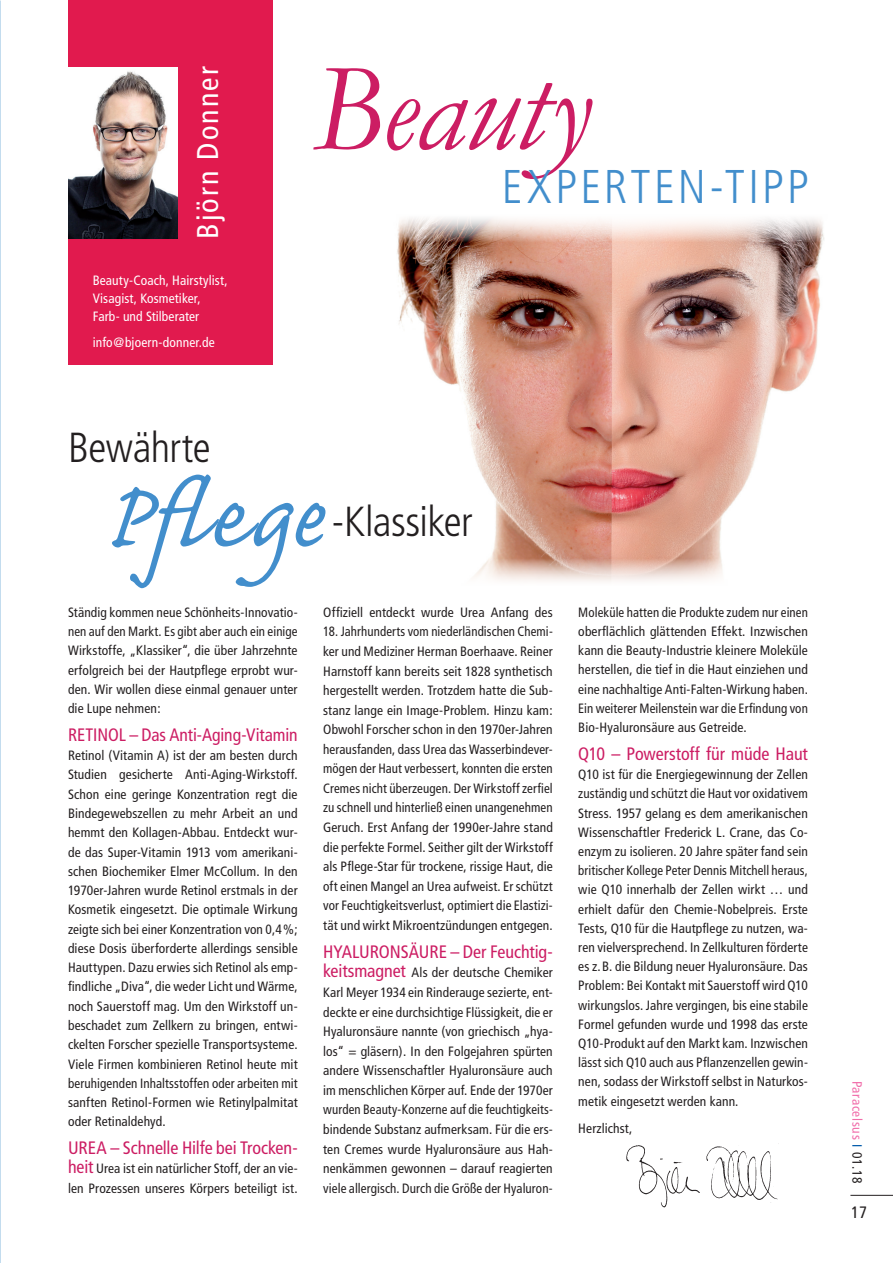
<style>
.page{position:relative;width:893px;height:1263px;background:#fff}
.page>*{position:absolute;margin:0;border:0;box-sizing:border-box;transform-origin:0 0}
.t1{font:italic 125.4px "Garamond";letter-spacing:-.015em;color:#cc1d63}
.t2{font:120.45px "Caflisch Script Pro";color:#428ecc}
.t3{font:300 condensed 47.4px "Frutiger";letter-spacing:.065em;color:#428ecc}
.t4{font:300 condensed 42px "Frutiger";letter-spacing:-.015em;color:#231f20}
.t5{font:condensed 30px "Frutiger";letter-spacing:.07em;color:#fff}
.t6{font:condensed 18px "Frutiger";letter-spacing:-.005em;color:#cc1d63}
.t7{font:condensed 16.5px "Frutiger";color:#231f20}
.t8{font:condensed 13.5px/19.2px "Frutiger";letter-spacing:.01em;color:#231f20;text-align:justify}
.t9{font:condensed 13.5px/19.5px "Frutiger";letter-spacing:.01em;color:#231f20;text-align:justify;scale:.95 1}
.t10{font:condensed 13.5px/19.2px "Frutiger";letter-spacing:.01em;color:#231f20;text-align:justify;scale:.96 1}
.t11{font:condensed 13.5px/18px "Frutiger";letter-spacing:.01em;color:#fff}
.t12{font:condensed 13.5px "Frutiger";letter-spacing:.05em;color:#f16daa}
.s1{font-size:18px;color:#cc1d63}
.s2{color:#015aaa}
.s3{color:#231f20}
</style>
<div class="page">
<hr style="left:850px;top:1195px;width:43px;height:1px;background:#231f20">
<img style="left:397px;top:218px;width:427px;height:364px">
<div style="left:68px;top:0;width:205px;height:364px;background:#e11a4e"></div>
<img style="left:626px;top:1143px;width:153px;height:65px">
<img style="left:68px;top:67px;width:110px;height:172px">
<h3 class="t5" style="left:190px;top:239px;width:174px;rotate:-90deg">Björn Donner</h3>
<p class="t11" style="left:93px;top:271px;width:136px">Beauty-Coach, Hairstylist,<br>Visagist, Kosmetiker,<br>Farb- und Stilberater</p>
<p class="t11" style="left:93px;top:334px;width:124px">info@bjoern-donner.de</p>
<h3 class="t4" style="left:68px;top:424px;width:144px">Bewährte</h3>
<h1 class="t1" style="left:312px;top:34px;width:280px">Beauty</h1>
<h3 class="t3" style="left:502px;top:160px;width:309px">EXPERTEN-TIPP</h3>
<h2 class="t2" style="left:103px;top:454px;width:219px">Pflege</h2>
<p class="t8" style="left:323px;top:603px;width:231px">Offiziell entdeckt wurde Urea Anfang des</p>
<p class="t9" style="left:323px;top:622px;width:243px">18. Jahrhunderts vom niederländischen Chemi&shy;ker und Mediziner Herman Boerhaave. Reiner Harnstoff kann bereits seit 1828 synthetisch hergestellt werden. Trotzdem hatte die Sub&shy;stanz lange ein Image-Problem. Hinzu kam:<br>Obwohl Forscher schon in den 1970er-Jahren herausfanden, dass Urea das Wasserbindever&shy;mögen der Haut verbessert, konnten die ersten Cremes nicht überzeugen. Der Wirkstoff zerfiel zu schnell und hinterließ einen unangenehmen Geruch. Erst Anfang der 1990er-Jahre stand die perfekte Formel. Seither gilt der Wirkstoff als Pflege-Star für trockene, rissige Haut, die oft einen Mangel an Urea aufweist. Er schützt vor Feuchtigkeitsverlust, optimiert die Elastizi&shy;tät und wirkt Mikroentzündungen entgegen.</p>
<h3 class="t6" style="left:323px;top:941px;width:231px">HYALURONSÄURE – Der Feuchtig-</h3>
<p class="t8" style="left:323px;top:963px;width:231px"><span class="s1">keitsmagnet</span> Als der deutsche Chemiker Karl Meyer 1934 ein Rinderauge sezierte, ent&shy;deckte er eine durchsichtige Flüssigkeit, die er Hyaluronsäure nannte (von griechisch „hya&shy;los“ = gläsern). In den Folgejahren spürten andere Wissenschaftler Hyaluronsäure auch im menschlichen Körper auf. Ende der 1970er wurden Beauty-Konzerne auf die feuchtigkeits&shy;bindende Substanz aufmerksam. Für die ers&shy;ten Cremes wurde Hyaluronsäure aus Hah&shy;nenkämmen gewonnen – darauf reagierten viele allergisch. Durch die Größe der Hyaluron-</p>
<h3 class="t4" style="left:332px;top:498px;width:143px">-Klassiker</h3>
<p class="t8" style="left:68px;top:603px;width:231px">Ständig kommen neue Schönheits-Innovatio&shy;nen auf den Markt. Es gibt aber auch ein einige Wirkstoffe, „Klassiker“, die über Jahrzehnte erfolgreich bei der Hautpflege erprobt wur&shy;den. Wir wollen diese einmal genauer unter die Lupe nehmen:</p>
<h3 class="t6" style="left:68px;top:724px;width:231px">RETINOL – Das Anti-Aging-Vitamin</h3>
<p class="t8" style="left:68px;top:746px;width:231px">Retinol (Vitamin A) ist der am besten durch Studien gesicherte Anti-Aging-Wirkstoff.<br>Schon eine geringe Konzentration regt die Bindegewebszellen zu mehr Arbeit an und hemmt den Kollagen-Abbau. Entdeckt wur&shy;de das Super-Vitamin 1913 vom amerikani&shy;schen Biochemiker Elmer McCollum. In den 1970er-Jahren wurde Retinol erstmals in der Kosmetik eingesetzt. Die optimale Wirkung zeigte sich bei einer Konzentration von 0,4%; diese Dosis überforderte allerdings sensible Hauttypen. Dazu erwies sich Retinol als emp&shy;findliche „Diva“, die weder Licht und Wärme, noch Sauerstoff mag. Um den Wirkstoff un&shy;beschadet zum Zellkern zu bringen, entwi&shy;ckelten Forscher spezielle Transportsysteme.<br>Viele Firmen kombinieren Retinol heute mit beruhigenden Inhaltsstoffen oder arbeiten mit sanften Retinol-Formen wie Retinylpalmitat oder Retinaldehyd.</p>
<h3 class="t6" style="left:68px;top:1137px;width:231px">UREA – Schnelle Hilfe bei Trocken-</h3>
<p class="t8" style="left:68px;top:1159px;width:231px"><span class="s1">heit</span> Urea ist ein natürlicher Stoff, der an vie&shy;len Prozessen unseres Körpers beteiligt ist.</p>
<p class="t10" style="left:578px;top:603px;width:241px">Moleküle hatten die Produkte zudem nur einen oberflächlich glättenden Effekt. Inzwischen kann die Beauty-Industrie kleinere Moleküle herstellen, die tief in die Haut einziehen und eine nachhaltige Anti-Falten-Wirkung haben.<br>Ein weiterer Meilenstein war die Erfindung von Bio-Hyaluronsäure aus Getreide.</p>
<h3 class="t6" style="left:578px;top:743px;width:231px">Q10 – Powerstoff für müde Haut</h3>
<p class="t8" style="left:578px;top:765px;width:231px">Q10 ist für die Energiegewinnung der Zellen zuständig und schützt die Haut vor oxidativem Stress. 1957 gelang es dem amerikanischen Wissenschaftler Frederick L. Crane, das Co&shy;enzym zu isolieren. 20 Jahre später fand sein britischer Kollege Peter Dennis Mitchell heraus, wie Q10 innerhalb der Zellen wirkt … und erhielt dafür den Chemie-Nobelpreis. Erste Tests, Q10 für die Hautpflege zu nutzen, wa&shy;ren vielversprechend. In Zellkulturen förderte es z.B. die Bildung neuer Hyaluronsäure. Das Problem: Bei Kontakt mit Sauerstoff wird Q10 wirkungslos. Jahre vergingen, bis eine stabile Formel gefunden wurde und 1998 das erste Q10-Produkt auf den Markt kam. Inzwischen lässt sich Q10 auch aus Pflanzenzellen gewin&shy;nen, sodass der Wirkstoff selbst in Naturkos&shy;metik eingesetzt werden kann.</p>
<p class="t8" style="left:578px;top:1119px;width:56px">Herzlichst,</p>
<p class="t12" style="left:865px;top:1080px;width:105px;rotate:90deg">Paracelsus <span class="s2">I</span> <span class="s3">01.18</span></p>
<p class="t7" style="left:851px;top:1202px;width:17px">17</p>
</div>
